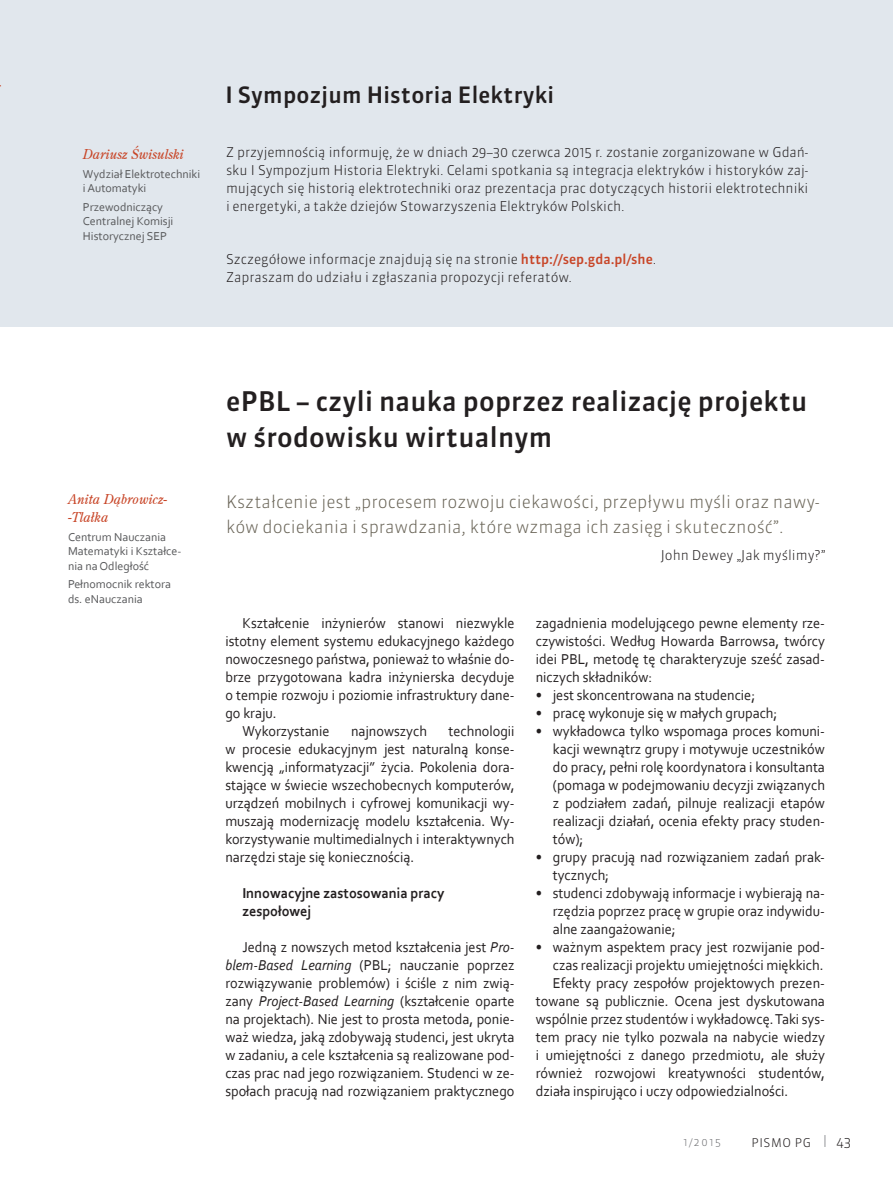
<style>
.page{position:relative;width:893px;height:1191px;background:#fff}
.page>*{position:absolute;margin:0;border:0;box-sizing:border-box;transform-origin:0 0}
.t1{font:500 27px/36px "Sanuk Pro";letter-spacing:.01em;color:#231f20}
.t2{font:500 22.5px "Sanuk Pro";letter-spacing:.01em;color:#231f20}
.t3{font:300 17.25px/25.5px "Sanuk Pro";color:#6a6558}
.t4{font:15px/18px "Corbel";color:#231f20;text-align:justify;scale:.95 1}
.t5{font:700 15px/18px "Corbel";color:#231f20;scale:.95 1}
.t6{font:300 13.5px/18px "Sanuk Pro";color:#231f20;text-align:justify}
.t7{font:italic 13.5px/18px "Centurion Old";color:#c84527}
.t8{font:12px/14.4px "Corbel";color:#57585a}
.t9{font:300 12px "Sanuk Pro";letter-spacing:.05em;color:#231f20}
.t10{font:300 10.5px "Sanuk Pro";color:#6c6d70}
.s1{font-weight:500;color:#c84527}
.s2{font-style:italic}
</style>
<div class="page">
<svg style="left:825px;top:1135px;width:1px;height:12px"></svg>
<div style="left:0;top:0;width:893px;height:326px;background:#e1e7ed"></div>
<p class="t7" style="left:83px;top:145px;width:102px">Dariusz Świsulski</p>
<p class="t8" style="left:83px;top:166px;width:119px">Wydział Elektrotechniki i Automatyki</p>
<p class="t8" style="left:83px;top:199px;width:92px">Przewodniczący<br>Centralnej Komisji<br>Historycznej SEP</p>
<h2 class="t2" style="left:225px;top:79px;width:330px">I Sympozjum Historia Elektryki</h2>
<p class="t6" style="left:226px;top:143px;width:584px">Z przyjemnością informuję, że w dniach 29–30 czerwca 2015 r. zostanie zorganizowane w Gdań&shy;sku I Sympozjum Historia Elektryki. Celami spotkania są integracja elektryków i historyków zaj&shy;mujących się historią elektrotechniki oraz prezentacja prac dotyczących historii elektrotechniki i energetyki, a także dziejów Stowarzyszenia Elektryków Polskich.</p>
<p class="t6" style="left:226px;top:250px;width:432px">Szczegółowe informacje znajdują się na stronie <span class="s1">http://sep.gda.pl/she</span>.<br>Zapraszam do udziału i zgłaszania propozycji referatów.</p>
<p class="t7" style="left:68px;top:490px;width:100px">Anita Dąbrowicz--Tlałka</p>
<p class="t8" style="left:68px;top:529px;width:115px">Centrum Nauczania<br>Matematyki i Kształce&shy;nia na Odległość</p>
<p class="t8" style="left:68px;top:577px;width:105px">Pełnomocnik rektora ds. eNauczania</p>
<h1 class="t1" style="left:226px;top:383px;width:583px">ePBL – czyli nauka poprzez realizację projektu w środowisku wirtualnym</h1>
<p class="t3" style="left:226px;top:488px;width:595px">Kształcenie jest „procesem rozwoju ciekawości, przepływu myśli oraz nawy&shy;ków dociekania i sprawdzania, które wzmaga ich zasięg i skuteczność”.</p>
<p class="t6" style="left:661px;top:545px;width:166px">John Dewey „Jak myślimy?”</p>
<p class="t4" style="left:242px;top:613px;width:288px">Kształcenie inżynierów stanowi niezwykle</p>
<p class="t4" style="left:225px;top:631px;width:306px">istotny element systemu edukacyjnego każdego</p>
<p class="t4" style="left:225px;top:649px;width:306px">nowoczesnego państwa, ponieważ to właśnie do-</p>
<p class="t4" style="left:225px;top:667px;width:306px">brze przygotowana kadra inżynierska decyduje</p>
<p class="t4" style="left:225px;top:685px;width:306px">o tempie rozwoju i poziomie infrastruktury dane-</p>
<p class="t4" style="left:225px;top:703px;width:55px">go kraju.</p>
<p class="t4" style="left:242px;top:721px;width:93px">Wykorzystanie</p>
<p class="t4" style="left:351px;top:721px;width:81px">najnowszych</p>
<p class="t4" style="left:225px;top:721px;width:306px;text-indent:223px">technologii w procesie edukacyjnym jest naturalną konse&shy;kwencją „informatyzacji” życia. Pokolenia dora&shy;stające w świecie wszechobecnych komputerów, urządzeń mobilnych i cyfrowej komunikacji wy&shy;muszają modernizację modelu kształcenia. Wy&shy;korzystywanie multimedialnych i interaktywnych narzędzi staje się koniecznością.</p>
<p class="t5" style="left:242px;top:883px;width:214px">Innowacyjne zastosowania pracy zespołowej</p>
<p class="t4" style="left:225px;top:937px;width:306px;text-indent:17px">Jedną z nowszych metod kształcenia jest <span class="s2">Pro&shy;blem-Based Learning</span> (PBL; nauczanie poprzez rozwiązywanie problemów) i ściśle z nim zwią&shy;zany <span class="s2">Project-Based Learning</span> (kształcenie oparte na projektach). Nie jest to prosta metoda, ponie&shy;waż wiedza, jaką zdobywają studenci, jest ukryta w zadaniu, a cele kształcenia są realizowane pod&shy;czas prac nad jego rozwiązaniem. Studenci w ze&shy;społach pracują nad rozwiązaniem praktycznego</p>
<p class="t4" style="left:536px;top:613px;width:306px">zagadnienia modelującego pewne elementy rze&shy;czywistości. Według Howarda Barrowsa, twórcy idei PBL, metodę tę charakteryzuje sześć zasad&shy;niczych składników:</p>
<p class="t4" style="left:536px;top:685px;width:232px">• jest skoncentrowana na studencie;</p>
<p class="t4" style="left:536px;top:703px;width:256px">• pracę wykonuje się w małych grupach;</p>
<p class="t4" style="left:553px;top:721px;width:288px;text-indent:-17px">• wykładowca tylko wspomaga proces komuni&shy;kacji wewnątrz grupy i motywuje uczestników do pracy, pełni rolę koordynatora i konsultanta (pomaga w podejmowaniu decyzji związanych z podziałem zadań, pilnuje realizacji etapów realizacji działań, ocenia efekty pracy studen&shy;tów);</p>
<p class="t4" style="left:553px;top:847px;width:288px;text-indent:-17px">• grupy pracują nad rozwiązaniem zadań prak&shy;tycznych;</p>
<p class="t4" style="left:553px;top:883px;width:288px;text-indent:-17px">• studenci zdobywają informacje i wybierają na&shy;rzędzia poprzez pracę w grupie oraz indywidu&shy;alne zaangażowanie;</p>
<p class="t4" style="left:536px;top:937px;width:306px">• ważnym aspektem pracy jest rozwijanie pod-</p>
<p class="t4" style="left:553px;top:955px;width:286px">czas realizacji projektu umiejętności miękkich.</p>
<p class="t4" style="left:553px;top:973px;width:288px">Efekty pracy zespołów projektowych prezen-</p>
<p class="t4" style="left:536px;top:991px;width:306px">towane są publicznie. Ocena jest dyskutowana</p>
<p class="t4" style="left:536px;top:1009px;width:306px">wspólnie przez studentów i wykładowcę. Taki sys-</p>
<p class="t4" style="left:536px;top:1027px;width:306px">tem pracy nie tylko pozwala na nabycie wiedzy</p>
<p class="t4" style="left:536px;top:1045px;width:306px">i umiejętności z danego przedmiotu, ale służy</p>
<p class="t4" style="left:536px;top:1063px;width:306px">również rozwojowi kreatywności studentów,</p>
<p class="t4" style="left:536px;top:1081px;width:267px">działa inspirująco i uczy odpowiedzialności.</p>
<p class="t10" style="left:683px;top:1135px;width:39px">1/2015</p>
<p class="t9" style="left:751px;top:1134px;width:61px">PISMO PG</p>
<p class="t6" style="left:837px;top:1132px;width:16px">43</p>
</div>
